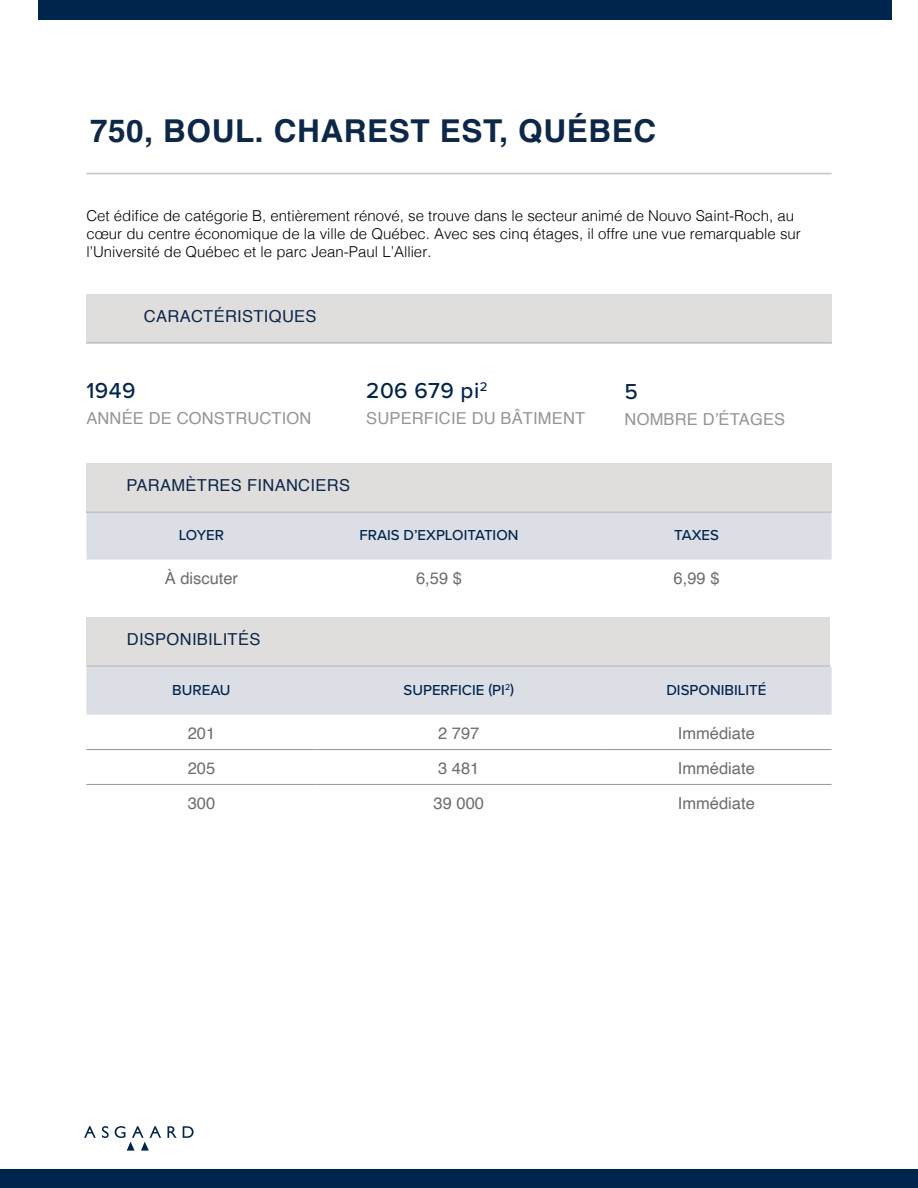
<style>
.page{position:relative;width:918px;height:1188px;background:#fff}
.page>*{position:absolute;margin:0;border:0;box-sizing:border-box;transform-origin:0 0}
.t1{font:700 31.5px "Helvetica";letter-spacing:.02em;color:#0d2749}
.t2{font:500 22.5px "Proxima Nova";letter-spacing:.02em;color:#00254c}
.t3{font:500 22.5px "Proxima Nova";color:#0d2749}
.t4{font:16.5px "Helvetica";color:#6c6d70}
.t5{font:16.5px "Helvetica";letter-spacing:.01em;color:#939598}
.t6{font:16.5px "Helvetica";letter-spacing:.02em;color:#0d2749}
.t7{font:300 15px/18px "Helvetica";color:#000}
.t8{font:500 15px "Proxima Nova";color:#00254c}
</style>
<div class="page">
<hr style="left:86px;top:173px;width:746px;height:1px;background:#c3c3c3">
<div style="left:86px;top:513px;width:746px;height:47px;background:#dcdee6"></div>
<div style="left:39px;top:0;width:853px;height:19px;background:#00254c"></div>
<div style="left:0;top:1170px;width:918px;height:18px;background:#00254c"></div>
<div style="left:86px;top:294px;width:746px;height:49px;background:#dfdedd"></div>
<hr style="left:86px;top:342px;width:746px;height:1px;background:#c3c3c3">
<div style="left:86px;top:667px;width:746px;height:48px;background:#dcdee6"></div>
<hr style="left:86px;top:749px;width:230px;height:1px;background:#939598">
<hr style="left:316px;top:749px;width:285px;height:1px;background:#939598">
<hr style="left:601px;top:749px;width:231px;height:1px;background:#939598">
<hr style="left:86px;top:784px;width:230px;height:1px;background:#939598">
<hr style="left:316px;top:784px;width:285px;height:1px;background:#939598">
<hr style="left:601px;top:784px;width:231px;height:1px;background:#939598">
<div style="left:86px;top:618px;width:744px;height:49px;background:#dfdedd"></div>
<div style="left:86px;top:464px;width:746px;height:49px;background:#dfdedd"></div>
<hr style="left:86px;top:512px;width:745px;height:1px;background:#c3c3c3">
<hr style="left:87px;top:665px;width:743px;height:2px;background:#c3c3c3">
<svg style="left:102px;top:1126px;width:7px;height:12px"></svg>
<svg style="left:167px;top:1126px;width:10px;height:12px"></svg>
<svg style="left:183px;top:1126px;width:11px;height:12px"></svg>
<svg style="left:84px;top:1126px;width:12px;height:12px"></svg>
<svg style="left:115px;top:1126px;width:46px;height:25px"></svg>
<p class="t1" style="left:90px;top:112px;width:568px">750, BOUL. CHAREST EST, QUÉBEC</p>
<p class="t7" style="left:86px;top:206px;width:716px">Cet édifice de catégorie B, entièrement rénové, se trouve dans le secteur animé de Nouvo Saint-Roch, au cœur du centre économique de la ville de Québec. Avec ses cinq étages, il offre une vue remarquable sur l’Université de Québec et le parc Jean-Paul L’Allier.</p>
<p class="t6" style="left:144px;top:303px;width:174px">CARACTÉRISTIQUES</p>
<p class="t2" style="left:86px;top:374px;width:51px">1949</p>
<p class="t5" style="left:86px;top:405px;width:227px">ANNÉE DE CONSTRUCTION</p>
<p class="t2" style="left:366px;top:374px;width:123px">206 679 pi<sup>2</sup></p>
<p class="t5" style="left:366px;top:405px;width:220px">SUPERFICIE DU BÂTIMENT</p>
<p class="t6" style="left:126px;top:473px;width:225px">PARAMÈTRES FINANCIERS</p>
<p class="t3" style="left:625px;top:375px;width:15px">5</p>
<p class="t5" style="left:625px;top:406px;width:162px">NOMBRE D’ÉTAGES</p>
<p class="t8" style="left:179px;top:524px;width:47px">LOYER</p>
<p class="t8" style="left:360px;top:524px;width:160px">FRAIS D’EXPLOITATION</p>
<p class="t8" style="left:674px;top:524px;width:46px">TAXES</p>
<p class="t4" style="left:165px;top:565px;width:75px">À discuter</p>
<p class="t4" style="left:416px;top:565px;width:47px">6,59 $</p>
<p class="t4" style="left:674px;top:565px;width:47px">6,99 $</p>
<p class="t6" style="left:127px;top:627px;width:135px">DISPONIBILITÉS</p>
<p class="t8" style="left:172px;top:679px;width:60px">BUREAU</p>
<p class="t8" style="left:404px;top:679px;width:112px">SUPERFICIE (PI<sup>2</sup>)</p>
<p class="t8" style="left:666px;top:679px;width:101px">DISPONIBILITÉ</p>
<p class="t4" style="left:188px;top:721px;width:29px">201</p>
<p class="t4" style="left:438px;top:721px;width:43px">2 797</p>
<p class="t4" style="left:678px;top:721px;width:79px">Immédiate</p>
<p class="t4" style="left:188px;top:755px;width:29px">205</p>
<p class="t4" style="left:438px;top:755px;width:43px">3 481</p>
<p class="t4" style="left:678px;top:755px;width:79px">Immédiate</p>
<p class="t4" style="left:188px;top:790px;width:29px">300</p>
<p class="t4" style="left:434px;top:790px;width:52px">39 000</p>
<p class="t4" style="left:678px;top:790px;width:79px">Immédiate</p>
</div>
